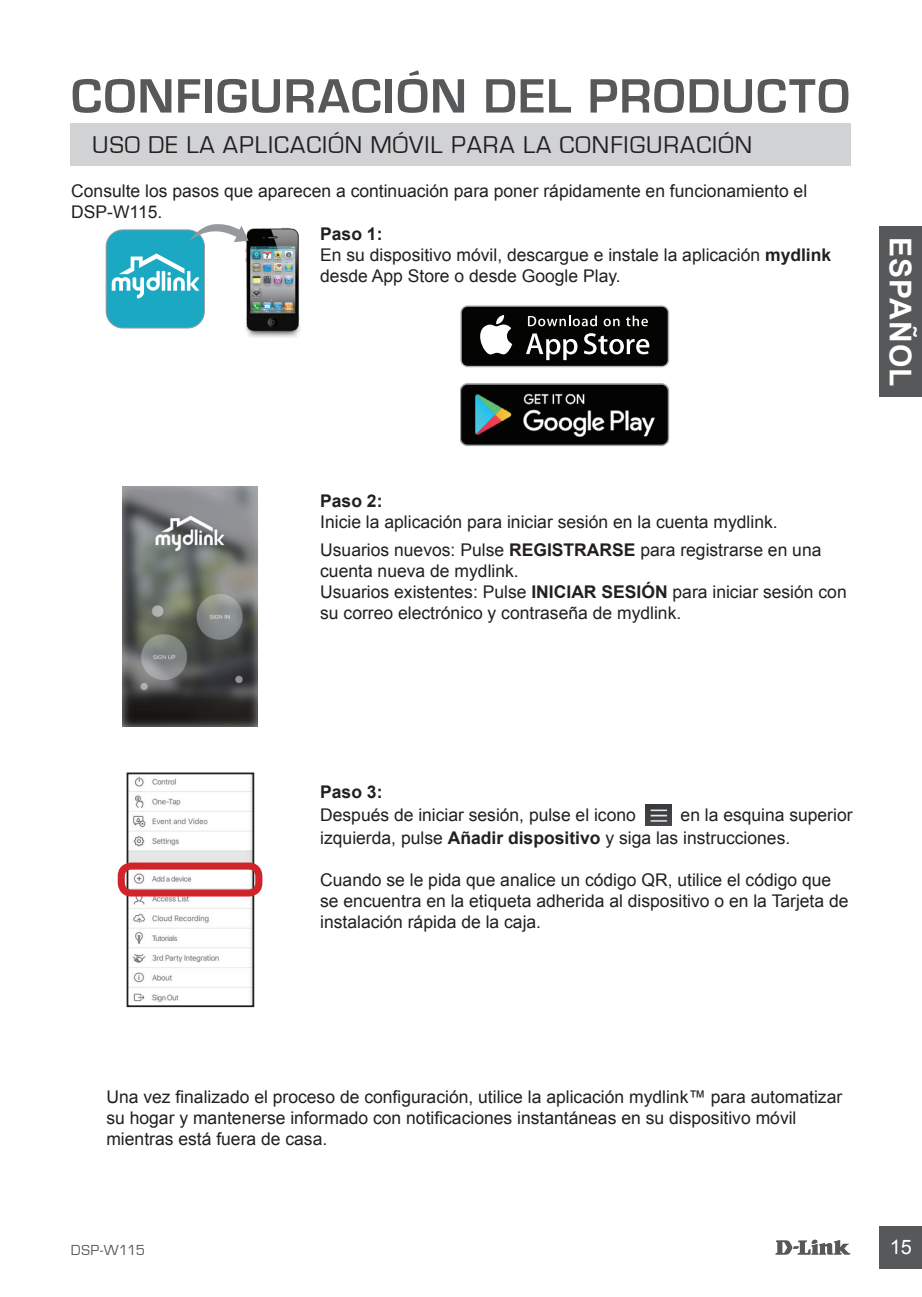
<style>
.page{position:relative;width:922px;height:1297px;background:#fff}
.page>*{position:absolute;margin:0;border:0;box-sizing:border-box;transform-origin:0 0}
.t1{font:700 50px "Eurostile";letter-spacing:.025em;color:#57585a}
.t2{font:700 30px "Arial";letter-spacing:.04em;color:#fff}
.t3{font:25px "Eurostile";letter-spacing:.04em;color:#231f20}
.t4{font:20px "Arial";color:#fff}
.t5{font:17.5px/21px "Arial";color:#231f20}
.t6{font:700 17.5px "Arial";color:#231f20}
.t7{font:15px "Eurostile";letter-spacing:.01em;color:#57585a}
.s1{font-weight:700}
</style>
<div class="page">
<svg style="left:775px;top:1239px;width:75px;height:16px"></svg>
<div style="left:879px;top:1226px;width:42px;height:43px;background:#57585a"></div>
<div style="left:879px;top:227px;width:42px;height:170px;background:#57585a"></div>
<div style="left:71px;top:124px;width:779px;height:42px;background:#d1d2d4"></div>
<img style="left:245px;top:227px;width:55px;height:111px">
<svg style="left:106px;top:224px;width:142px;height:104px"></svg>
<svg style="left:460px;top:305px;width:209px;height:62px"></svg>
<div style="left:461px;top:307px;width:206px;height:59px;background:#040503;border-radius:6px"></div>
<svg style="left:480px;top:315px;width:32px;height:39px"></svg>
<svg style="left:526px;top:333px;width:51px;height:27px"></svg>
<svg style="left:583px;top:333px;width:66px;height:21px"></svg>
<svg style="left:528px;top:315px;width:68px;height:11px"></svg>
<svg style="left:603px;top:319px;width:16px;height:7px"></svg>
<svg style="left:626px;top:315px;width:21px;height:11px"></svg>
<img style="left:460px;top:383px;width:209px;height:63px">
<img style="left:645px;top:804px;width:26px;height:21px">
<img style="left:129px;top:775px;width:122px;height:229px">
<div style="left:126px;top:772px;width:128px;height:235px;border:2px solid #231f20"></div>
<img style="left:123px;top:486px;width:134px;height:240px">
<div style="left:118px;top:862px;width:144px;height:34px;border:7px solid #d1232a;border-radius:10px"></div>
<h1 class="t1" style="left:71px;top:69px;width:780px">CONFIGURACIÓN DEL PRODUCTO</h1>
<h3 class="t3" style="left:92px;top:131px;width:661px">USO DE LA APLICACIÓN MÓVIL PARA LA CONFIGURACIÓN</h3>
<p class="t5" style="left:71px;top:180px;width:737px">Consulte los pasos que aparecen a continuación para poner rápidamente en funcionamiento el<br>DSP-W115.</p>
<p class="t5" style="left:320px;top:224px;width:512px"><span class="s1">Paso 1:<br></span>En su dispositivo móvil, descargue e instale la aplicación <span class="s1">mydlink </span>desde App Store o desde Google Play.</p>
<p class="t6" style="left:320px;top:489px;width:64px">Paso 2:</p>
<p class="t5" style="left:320px;top:508px;width:502px;line-height:28px">Inicie la aplicación para iniciar sesión en la cuenta mydlink.<br>Usuarios nuevos: Pulse <span class="s1">REGISTRARSE</span> para registrarse en una</p>
<p class="t5" style="left:320px;top:560px;width:528px">cuenta nueva de mydlink.<br>Usuarios existentes: Pulse <span class="s1">INICIAR SESIÓN</span> para iniciar sesión con su correo electrónico y contraseña de mydlink.</p>
<h2 class="t2" style="left:920px;top:237px;width:151px;rotate:90deg">ESPAÑOL</h2>
<p class="t6" style="left:320px;top:780px;width:64px">Paso 3:</p>
<p class="t5" style="left:320px;top:804px;width:317px">Después de iniciar sesión, pulse el icono</p>
<p class="t5" style="left:320px;top:803px;width:533px;line-height:23.2px;text-indent:360px">en la esquina superior izquierda, pulse <span class="s1">Añadir dispositivo</span> y siga las instrucciones.</p>
<p class="t5" style="left:320px;top:870px;width:529px">Cuando se le pida que analice un código QR, utilice el código que se encuentra en la etiqueta adherida al dispositivo o en la Tarjeta de instalación rápida de la caja.</p>
<p class="t5" style="left:106px;top:1087px;width:737px">Una vez finalizado el proceso de configuración, utilice la aplicación mydlink™ para automatizar su hogar y mantenerse informado con notificaciones instantáneas en su dispositivo móvil mientras está fuera de casa.</p>
<p class="t7" style="left:71px;top:1241px;width:76px">DSP-W115</p>
<p class="t4" style="left:889px;top:1234px;width:24px">15</p>
</div>
